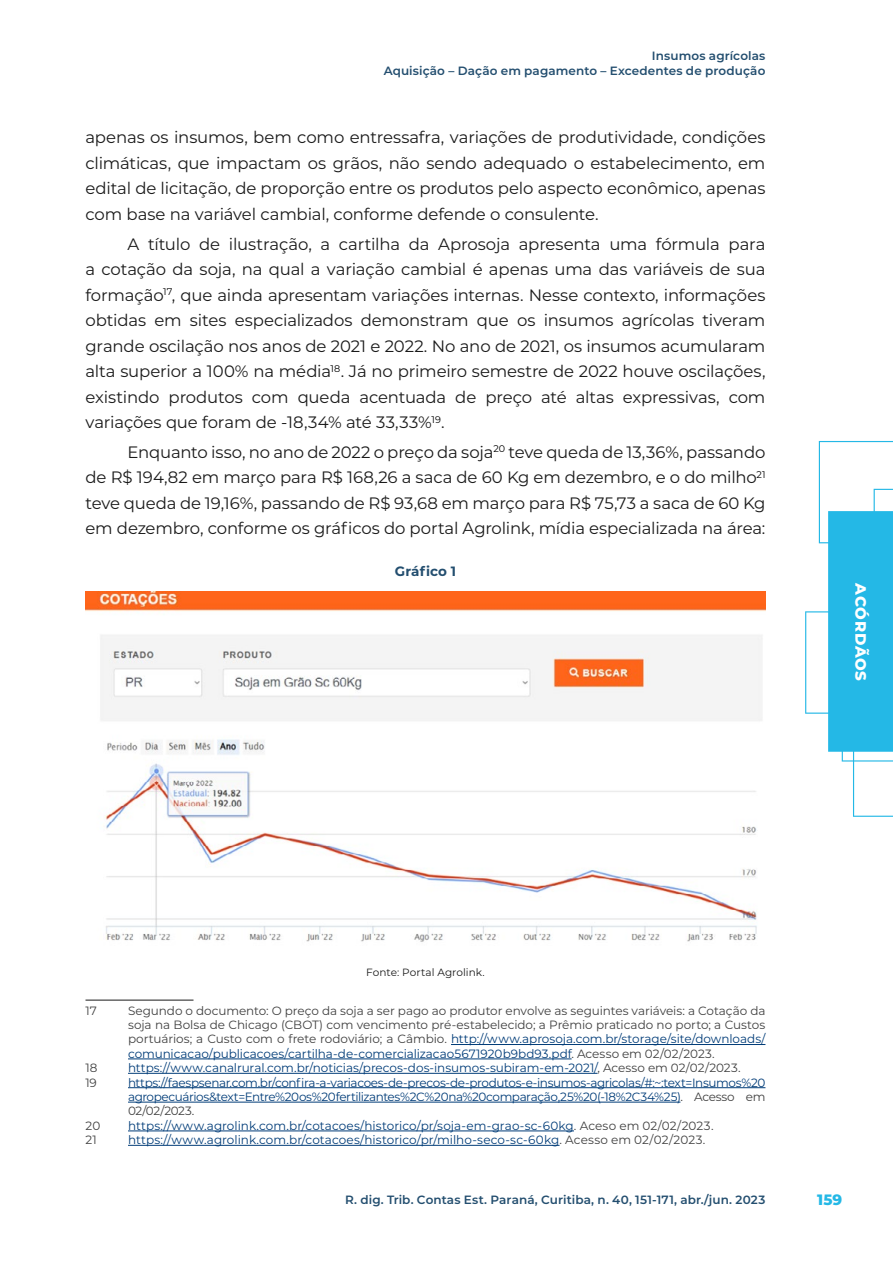
<style>
.page{position:relative;width:893px;height:1263px;background:#fff}
.page>*{position:absolute;margin:0;border:0;box-sizing:border-box;transform-origin:0 0}
.Parágrafo{font:16.5px/25.5px "Montserrat";letter-spacing:-.01em;color:#1a1a1a;text-align:justify}
.t1{font:800 15px "Montserrat";letter-spacing:.05em;color:#fff}
.t2{font:800 15px "Montserrat";color:#24b8e6}
.Título_figura_tabela{font:700 13.5px "Montserrat";letter-spacing:.005em;color:#234e6f}
.Nota_de_rodapé{font:12px/14.4px "Montserrat";color:#003c78;text-align:justify}
.Nota_de_rodapé-2{font:12px/14.4px "Montserrat";letter-spacing:-.005em;color:#404040;text-align:justify}
.Texto_topo{font:600 12px "Montserrat";letter-spacing:.01em;color:#234e6f}
.Fonte{font:10.5px "Montserrat";letter-spacing:.005em;color:#1a1a1a}
.s1{color:#003c78}
.s2{color:#404040}
</style>
<div class="page">
<svg style="left:805px;top:611px;width:88px;height:206px"></svg>
<svg style="left:819px;top:441px;width:74px;height:103px"></svg>
<div style="left:828px;top:511px;width:65px;height:241px;background:#24b8e6"></div>
<img style="left:86px;top:592px;width:679px;height:350px">
<hr style="left:86px;top:1000px;width:108px;height:1px;background:#1a1a1a">
<hr style="left:451px;top:1044px;width:314px;height:1px;background:#003c78">
<hr style="left:128px;top:1058px;width:444px;height:1px;background:#003c78">
<hr style="left:128px;top:1073px;width:470px;height:1px;background:#003c78">
<hr style="left:128px;top:1087px;width:637px;height:1px;background:#003c78">
<hr style="left:128px;top:1102px;width:552px;height:1px;background:#003c78">
<hr style="left:128px;top:1130px;width:446px;height:1px;background:#003c78">
<hr style="left:128px;top:1145px;width:431px;height:1px;background:#003c78">
<p class="Texto_topo" style="left:652px;top:48px;width:115px">Insumos agrícolas</p>
<p class="Texto_topo" style="left:384px;top:62px;width:383px">Aquisição – Dação em pagamento – Excedentes de produção</p>
<p class="Parágrafo" style="left:86px;top:124px;width:681px">apenas os insumos, bem como entressafra, variações de produtividade, condições climáticas, que impactam os grãos, não sendo adequado o estabelecimento, em edital de licitação, de proporção entre os produtos pelo aspecto econômico, apenas com base na variável cambial, conforme defende o consulente.</p>
<p class="Parágrafo" style="left:86px;top:230px;width:681px;text-indent:42px">A título de ilustração, a cartilha da Aprosoja apresenta uma fórmula para a cotação da soja, na qual a variação cambial é apenas uma das variáveis de sua formação<sup>17</sup>, que ainda apresentam variações internas. Nesse contexto, informações obtidas em sites especializados demonstram que os insumos agrícolas tiveram grande oscilação nos anos de 2021 e 2022. No ano de 2021, os insumos acumularam alta superior a 100% na média<sup>18</sup>. Já no primeiro semestre de 2022 houve oscilações, existindo produtos com queda acentuada de preço até altas expressivas, com variações que foram de -18,34% até 33,33%<sup>19</sup>.</p>
<p class="Parágrafo" style="left:86px;top:439px;width:681px;text-indent:42px">Enquanto isso, no ano de 2022 o preço da soja<sup>20</sup> teve queda de 13,36%, passando de R$ 194,82 em março para R$ 168,26 a saca de 60 Kg em dezembro, e o do milho<sup>21 </sup>teve queda de 19,16%, passando de R$ 93,68 em março para R$ 75,73 a saca de 60 Kg em dezembro, conforme os gráficos do portal Agrolink, mídia especializada na área:</p>
<p class="Título_figura_tabela" style="left:395px;top:562px;width:63px">Gráfico 1</p>
<p class="t1" style="left:872px;top:583px;width:99px;rotate:90deg">ACÓRDÃOS</p>
<p class="Fonte" style="left:366px;top:965px;width:120px">Fonte: Portal Agrolink.</p>
<p class="Nota_de_rodapé-2" style="left:86px;top:1002px;width:13px">17</p>
<p class="Nota_de_rodapé-2" style="left:128px;top:1002px;width:639px">Segundo o documento: O preço da soja a ser pago ao produtor envolve as seguintes variáveis: a Cotação da soja na Bolsa de Chicago (CBOT) com vencimento pré-estabelecido; a Prêmio praticado no porto; a Custos portuários; a Custo com o frete rodoviário; a Câmbio. <span class="s1">http://www.aprosoja.com.br/storage/site/downloads/ comunicacao/publicacoes/cartilha-de-comercializacao5671920b9bd93.pdf</span>. Acesso em 02/02/2023.</p>
<p class="Nota_de_rodapé-2" style="left:86px;top:1060px;width:14px">18</p>
<p class="Nota_de_rodapé" style="left:128px;top:1060px;width:614px">https://www.canalrural.com.br/noticias/precos-dos-insumos-subiram-em-2021/<span class="s2">, Acesso em 02/02/2023.</span></p>
<p class="Nota_de_rodapé-2" style="left:86px;top:1075px;width:13px">19</p>
<p class="Nota_de_rodapé" style="left:128px;top:1075px;width:639px">https://faespsenar.com.br/confira-a-variacoes-de-precos-de-produtos-e-insumos-agricolas/#:~:text=Insumos%20 agropecuários&amp;text=Entre%20os%20fertilizantes%2C%20na%20comparação,25%20(-18%2C34%25)<span class="s2">. Acesso em 02/02/2023.</span></p>
<p class="Nota_de_rodapé-2" style="left:86px;top:1118px;width:16px">20</p>
<p class="Nota_de_rodapé" style="left:128px;top:1118px;width:587px">https://www.agrolink.com.br/cotacoes/historico/pr/soja-em-grao-sc-60kg<span class="s2">. Aceso em 02/02/2023.</span></p>
<p class="Nota_de_rodapé-2" style="left:86px;top:1132px;width:13px">21</p>
<p class="Nota_de_rodapé" style="left:128px;top:1132px;width:579px">https://www.agrolink.com.br/cotacoes/historico/pr/milho-seco-sc-60kg<span class="s2">. Acesso em 02/02/2023.</span></p>
<p class="Texto_topo" style="left:345px;top:1191px;width:422px">R. dig. Trib. Contas Est. Paraná, Curitiba, n. 40, 151-171, abr./jun. 2023</p>
<p class="t2" style="left:817px;top:1189px;width:26px">159</p>
</div>
